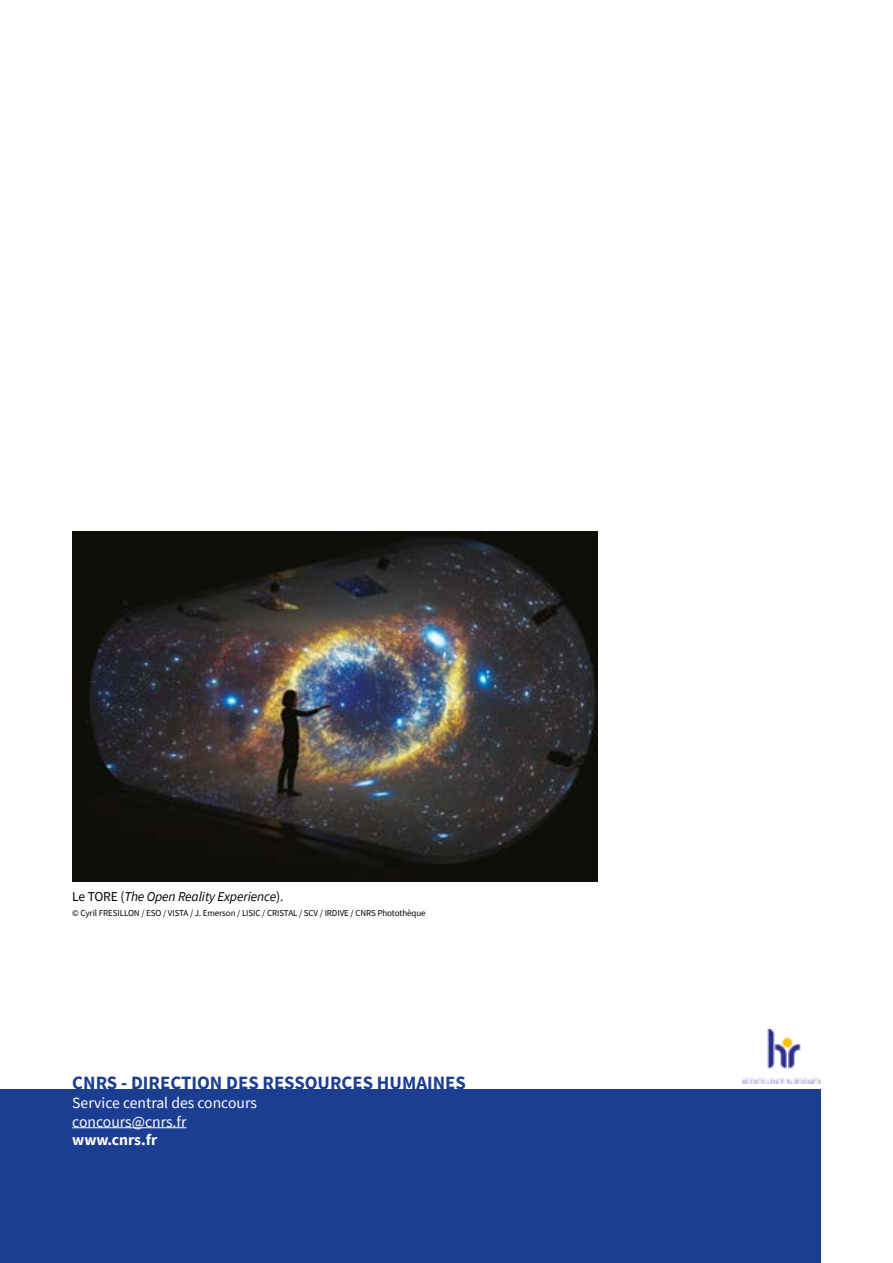
<style>
.page{position:relative;width:893px;height:1263px;background:#fff}
.page>*{position:absolute;margin:0;border:0;box-sizing:border-box;transform-origin:0 0}
.t1{font:700 18.75px "Source Sans Pro";color:#1b3e92}
.t2{font:15.6px/18.8px "Source Sans Pro";color:#fff}
.t3{font:700 15.6px "Source Sans Pro";color:#fff}
.t4{font:italic 13.5px "Source Sans Pro";letter-spacing:-.01em;color:#000}
.t5{font:9px "Source Sans Pro";letter-spacing:-.01em;color:#000}
.s1{font-style:normal}
</style>
<div class="page">
<img style="left:72px;top:532px;width:525px;height:349px">
<div style="left:0;top:1089px;width:821px;height:174px;background:#1b3e92"></div>
<hr style="left:72px;top:1127px;width:114px;height:1px;background:#fff">
<img style="left:742px;top:1030px;width:79px;height:53px">
<h3 class="t4" style="left:72px;top:888px;width:213px"><span class="s1">Le TORE (</span>The Open Reality Experience<span class="s1">).</span></h3>
<p class="t5" style="left:72px;top:907px;width:355px">© Cyril FRESILLON / ESO / VISTA / J. Emerson / LISIC / CRISTAL / SCV / IRDIVE / CNRS Photothèque</p>
<h1 class="t1" style="left:72px;top:1070px;width:395px">CNRS - DIRECTION DES RESSOURCES HUMAINES</h1>
<h2 class="t2" style="left:72px;top:1093px;width:186px">Service central des concours concours@cnrs.fr</h2>
<h2 class="t3" style="left:72px;top:1129px;width:87px">www.cnrs.fr</h2>
</div>
